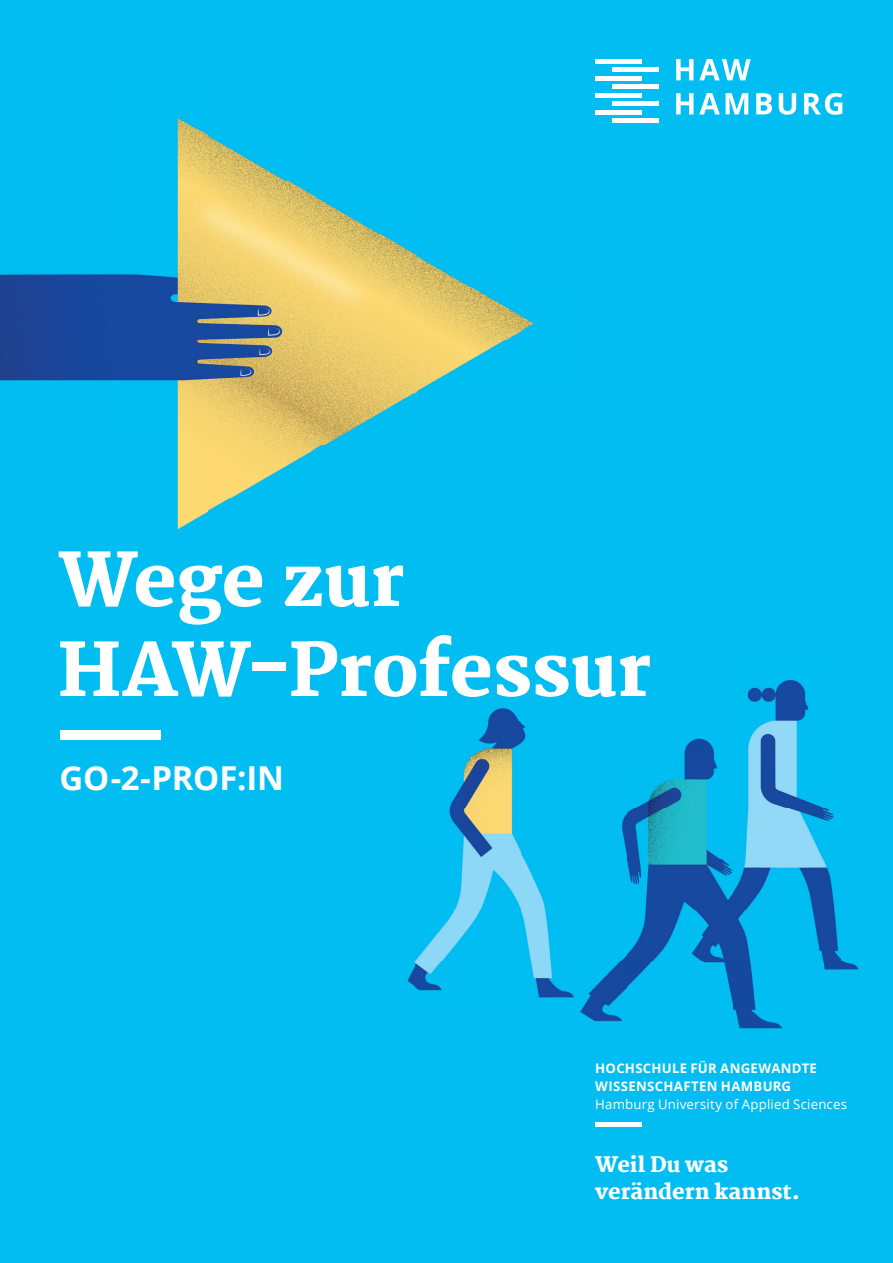
<style>
.page{position:relative;width:893px;height:1263px;background:#01bdf2}
.page>*{position:absolute;margin:0;border:0;box-sizing:border-box;transform-origin:0 0}
.t1{font:800 72px/90px "Martel";letter-spacing:-.005em;color:#fff}
.t2{font:700 33px "Open Sans";letter-spacing:-.005em;color:#fff}
.t3{font:800 21px/27px "Martel";color:#fff}
.t4{font:700 13.2px/18px "Open Sans";letter-spacing:.02em;color:#fff}
.t5{font:13.2px "Open Sans";letter-spacing:.015em;color:#fff}
</style>
<div class="page">
<img style="left:0;top:118px;width:534px;height:411px">
<img style="left:407px;top:680px;width:452px;height:349px">
<div style="left:60px;top:730px;width:101px;height:9px;background:#fff"></div>
<hr style="left:595px;top:59px;width:47px;height:4px;background:#fff">
<hr style="left:595px;top:76px;width:47px;height:4px;background:#fff">
<hr style="left:595px;top:93px;width:47px;height:4px;background:#fff">
<hr style="left:595px;top:110px;width:47px;height:4px;background:#fff">
<hr style="left:612px;top:68px;width:47px;height:4px;background:#fff">
<hr style="left:612px;top:85px;width:47px;height:4px;background:#fff">
<hr style="left:612px;top:102px;width:47px;height:4px;background:#fff">
<hr style="left:612px;top:119px;width:47px;height:4px;background:#fff">
<svg style="left:676px;top:59px;width:75px;height:21px"></svg>
<svg style="left:676px;top:93px;width:166px;height:22px"></svg>
<div style="left:595px;top:1122px;width:47px;height:5px;background:#fff"></div>
<h1 class="t1" style="left:58px;top:536px;width:595px">Wege zur<br>HAW-Professur</h1>
<h2 class="t2" style="left:60px;top:755px;width:226px">GO-2-PROF:IN</h2>
<p class="t4" style="left:595px;top:1058px;width:223px">HOCHSCHULE FÜR ANGEWANDTE<br>WISSENSCHAFTEN HAMBURG</p>
<p class="t5" style="left:595px;top:1095px;width:253px">Hamburg University of Applied Sciences</p>
<h3 class="t3" style="left:595px;top:1151px;width:206px">Weil Du was verändern kannst.</h3>
</div>
